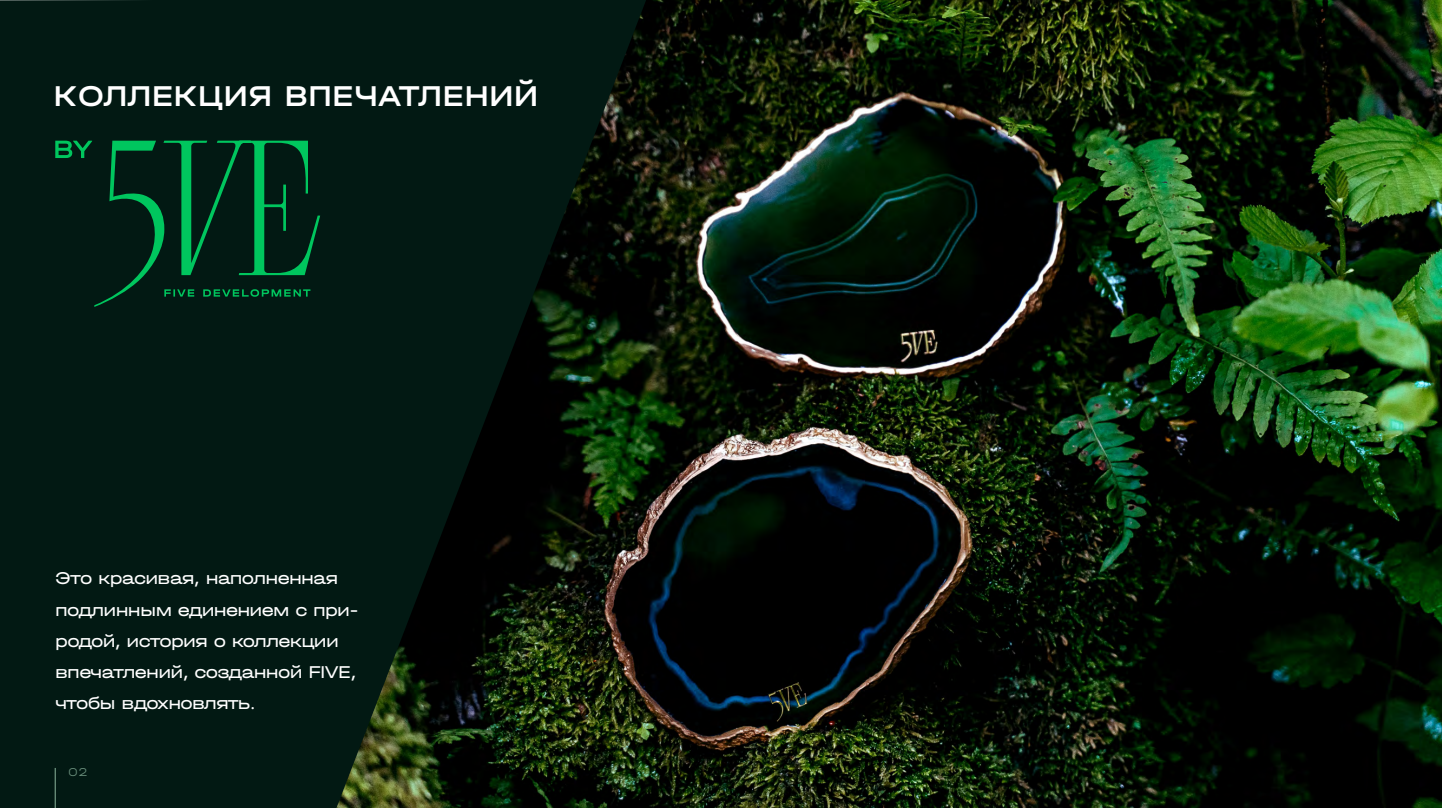
<style>
.page{position:relative;width:1442px;height:808px;background:#fff}
.page>*{position:absolute;margin:0;border:0;box-sizing:border-box;transform-origin:0 0}
.t1{font:500 30.15px "Halvar Breit";color:#fff}
.t2{font:18px/31.2px "Halvar Breit";letter-spacing:-.04em;color:#fff}
.t3{font:300 12px "Halvar Breit";color:#688d7a}
</style>
<div class="page">
<img style="left:646px;top:0;width:795px;height:808px">
<svg style="left:0;top:0;width:646px;height:808px;fill:#021913"></svg>
<svg style="left:55px;top:141px;width:265px;height:166px"></svg>
<hr style="left:55px;top:768px;width:1px;height:40px;background:#688d7a">
<h1 class="t1" style="left:54px;top:78px;width:486px">КОЛЛЕКЦИЯ ВПЕЧАТЛЕНИЙ</h1>
<p class="t2" style="left:55px;top:563px;width:304px">Это красивая, наполненная подлинным единением с при&shy;родой, история о коллекции впечатлений, созданной FIVE, чтобы вдохновлять.</p>
<p class="t3" style="left:68px;top:765px;width:21px">02</p>
</div>
